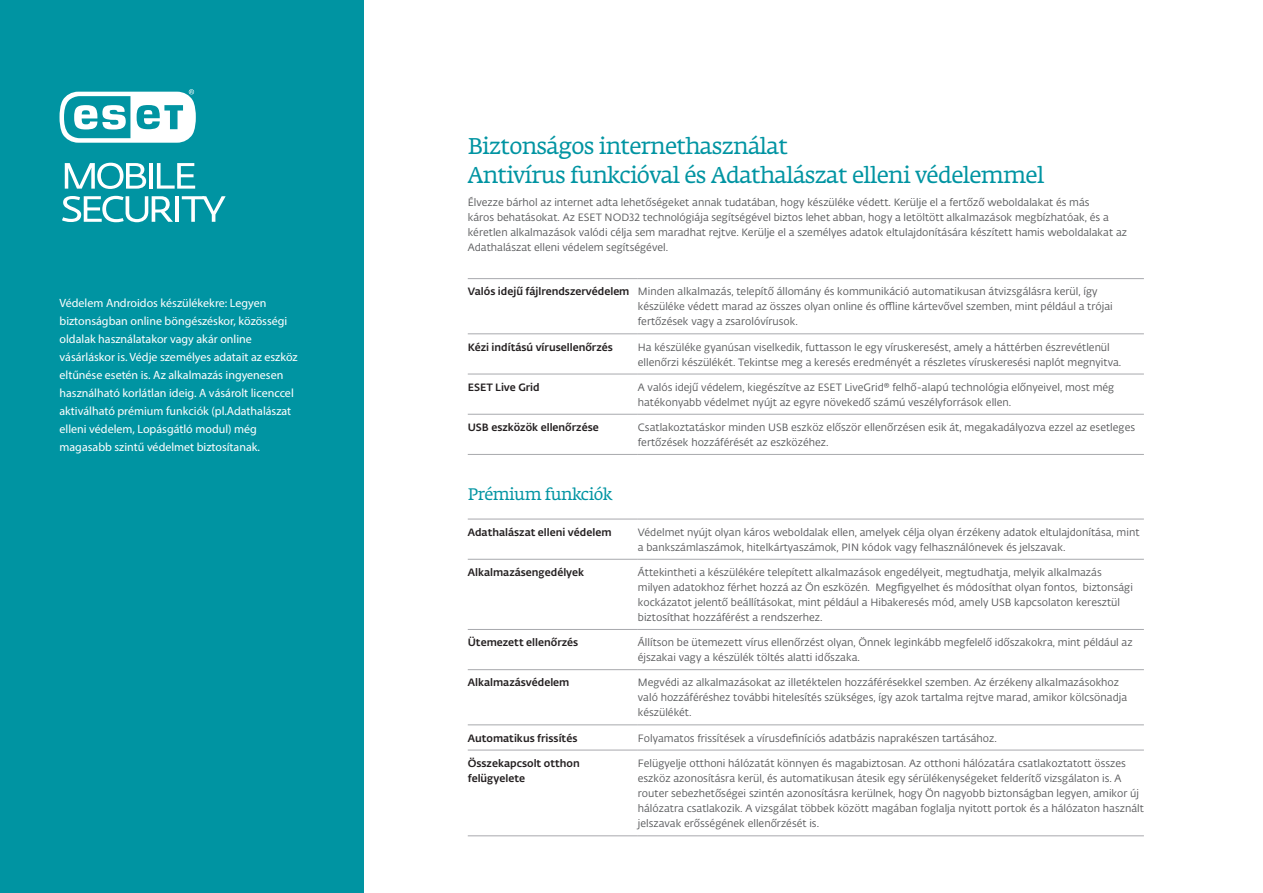
<style>
.page{position:relative;width:1263px;height:893px;background:#fff}
.page>*{position:absolute;margin:0;border:0;box-sizing:border-box;transform-origin:0 0}
.HDL{font:22.5px/28.5px "Fedra Serif A Std";letter-spacing:-.03em;color:#0094a2}
.Sub_HDL{font:16.5px "Fedra Serif A Std";letter-spacing:-.03em;color:#0094a2}
.t1{font:12px/18px "Myriad Pro";color:#fff}
.t2{font:10.5px/15px "Fedra Sans Alt Pro Book LF";color:#57585a}
.t3{font:10.5px/15px "Fedra Sans Alt Pro Med LF";color:#231f20}
</style>
<div class="page">
<div style="left:0;top:0;width:364px;height:893px;background:#0094a2"></div>
<hr style="left:468px;top:278px;width:170px;height:1px;background:#a8a9ad">
<hr style="left:638px;top:278px;width:506px;height:1px;background:#a8a9ad">
<hr style="left:468px;top:334px;width:170px;height:1px;background:#a8a9ad">
<hr style="left:638px;top:334px;width:506px;height:1px;background:#a8a9ad">
<hr style="left:468px;top:374px;width:170px;height:1px;background:#a8a9ad">
<hr style="left:638px;top:374px;width:506px;height:1px;background:#a8a9ad">
<hr style="left:468px;top:414px;width:170px;height:1px;background:#a8a9ad">
<hr style="left:638px;top:414px;width:506px;height:1px;background:#a8a9ad">
<hr style="left:468px;top:454px;width:170px;height:1px;background:#a8a9ad">
<hr style="left:638px;top:454px;width:506px;height:1px;background:#a8a9ad">
<hr style="left:468px;top:519px;width:170px;height:1px;background:#a8a9ad">
<hr style="left:638px;top:519px;width:506px;height:1px;background:#a8a9ad">
<hr style="left:468px;top:559px;width:170px;height:1px;background:#a8a9ad">
<hr style="left:638px;top:559px;width:506px;height:1px;background:#a8a9ad">
<hr style="left:468px;top:725px;width:170px;height:1px;background:#a8a9ad">
<hr style="left:638px;top:725px;width:506px;height:1px;background:#a8a9ad">
<hr style="left:468px;top:629px;width:170px;height:1px;background:#a8a9ad">
<hr style="left:638px;top:629px;width:506px;height:1px;background:#a8a9ad">
<hr style="left:468px;top:669px;width:170px;height:1px;background:#a8a9ad">
<hr style="left:638px;top:669px;width:506px;height:1px;background:#a8a9ad">
<hr style="left:468px;top:750px;width:170px;height:1px;background:#a8a9ad">
<hr style="left:638px;top:750px;width:506px;height:1px;background:#a8a9ad">
<hr style="left:468px;top:835px;width:170px;height:1px;background:#a8a9ad">
<hr style="left:638px;top:835px;width:506px;height:1px;background:#a8a9ad">
<svg style="left:65px;top:163px;width:81px;height:26px"></svg>
<hr style="left:149px;top:163px;width:4px;height:26px;background:#fff">
<svg style="left:157px;top:163px;width:38px;height:26px"></svg>
<svg style="left:62px;top:196px;width:111px;height:26px"></svg>
<hr style="left:176px;top:196px;width:3px;height:26px;background:#fff">
<svg style="left:182px;top:196px;width:44px;height:26px"></svg>
<svg style="left:60px;top:89px;width:136px;height:54px"></svg>
<p class="t1" style="left:60px;top:293px;width:240px">Védelem Androidos készülékekre: Legyen biztonságban online böngészéskor, közösségi oldalak használatakor vagy akár online vásárláskor is. Védje személyes adatait az eszköz eltűnése esetén is. Az alkalmazás ingyenesen használható korlátlan ideig. A vásárolt licenccel aktiválható prémium funkciók (pl.Adathalászat elleni védelem, Lopásgátló modul) még magasabb szintű védelmet biztosítanak.</p>
<p class="HDL" style="left:468px;top:134px;width:578px">Biztonságos internethasználat<br>Antivírus funkcióval és Adathalászat elleni védelemmel</p>
<p class="t2" style="left:468px;top:195px;width:661px">Élvezze bárhol az internet adta lehetőségeket annak tudatában, hogy készüléke védett. Kerülje el a fertőző weboldalakat és más<br>káros behatásokat. Az ESET NOD32 technológiája segítségével biztos lehet abban, hogy a letöltött alkalmazások megbízhatóak, és a kéretlen alkalmazások valódi célja sem maradhat rejtve. Kerülje el a személyes adatok eltulajdonítására készített hamis weboldalakat az Adathalászat elleni védelem segítségével.</p>
<p class="t3" style="left:468px;top:283px;width:163px">Valós idejű fájlrendszervédelem</p>
<p class="t2" style="left:638px;top:284px;width:476px">Minden alkalmazás, telepítő állomány és kommunikáció automatikusan átvizsgálásra kerül, így készüléke védett marad az összes olyan online és offline kártevővel szemben, mint például a trójai fertőzések vagy a zsarolóvírusok.</p>
<p class="t3" style="left:468px;top:339px;width:147px">Kézi indítású vírusellenőrzés</p>
<p class="t2" style="left:638px;top:339px;width:485px">Ha készüléke gyanúsan viselkedik, futtasson le egy víruskeresést, amely a háttérben észrevétlenül ellenőrzi készülékét. Tekintse meg a keresés eredményét a részletes víruskeresési naplót megnyitva.</p>
<p class="t3" style="left:468px;top:379px;width:73px">ESET Live Grid</p>
<p class="t2" style="left:638px;top:379px;width:478px">A valós idejű védelem, kiegészítve az ESET LiveGrid® felhő-alapú technológia előnyeivel, most még hatékonyabb védelmet nyújt az egyre növekedő számú veszélyforrások ellen.</p>
<p class="t3" style="left:468px;top:419px;width:133px">USB eszközök ellenőrzése</p>
<p class="t2" style="left:638px;top:419px;width:499px">Csatlakoztatáskor minden USB eszköz először ellenőrzésen esik át, megakadályozva ezzel az esetleges fertőzések hozzáférését az eszközéhez.</p>
<p class="Sub_HDL" style="left:468px;top:484px;width:146px">Prémium funkciók</p>
<p class="t3" style="left:468px;top:524px;width:145px">Adathalászat elleni védelem</p>
<p class="t2" style="left:638px;top:524px;width:503px">Védelmet nyújt olyan káros weboldalak ellen, amelyek célja olyan érzékeny adatok eltulajdonítása, mint a bankszámlaszámok, hitelkártyaszámok, PIN kódok vagy felhasználónevek és jelszavak.</p>
<p class="t3" style="left:468px;top:564px;width:118px">Alkalmazásengedélyek</p>
<p class="t2" style="left:638px;top:564px;width:497px">Áttekintheti a készülékére telepített alkalmazások engedélyeit, megtudhatja, melyik alkalmazás milyen adatokhoz férhet hozzá az Ön eszközén. Megfigyelhet és módosíthat olyan fontos, biztonsági kockázatot jelentő beállításokat, mint például a Hibakeresés mód, amely USB kapcsolaton keresztül biztosíthat hozzáférést a rendszerhez.</p>
<p class="t3" style="left:468px;top:634px;width:112px">Ütemezett ellenőrzés</p>
<p class="t2" style="left:638px;top:635px;width:496px">Állítson be ütemezett vírus ellenőrzést olyan, Önnek leginkább megfelelő időszakokra, mint például az éjszakai vagy a készülék töltés alatti időszaka.</p>
<p class="t3" style="left:468px;top:674px;width:103px">Alkalmazásvédelem</p>
<p class="t2" style="left:638px;top:675px;width:491px">Megvédi az alkalmazásokat az illetéktelen hozzáférésekkel szemben. Az érzékeny alkalmazásokhoz való hozzáféréshez további hitelesítés szükséges, így azok tartalma rejtve marad, amikor kölcsönadja készülékét.</p>
<p class="t3" style="left:468px;top:730px;width:111px">Automatikus frissítés</p>
<p class="t2" style="left:638px;top:730px;width:360px">Folyamatos frissítések a vírusdefiníciós adatbázis naprakészen tartásához.</p>
<p class="t3" style="left:468px;top:755px;width:113px">Összekapcsolt otthon felügyelete</p>
<p class="t2" style="left:638px;top:755px;width:507px">Felügyelje otthoni hálózatát könnyen és magabiztosan. Az otthoni hálózatára csatlakoztatott összes eszköz azonosításra kerül, és automatikusan átesik egy sérülékenységeket felderítő vizsgálaton is. A router sebezhetőségei szintén azonosításra kerülnek, hogy Ön nagyobb biztonságban legyen, amikor új hálózatra csatlakozik. A vizsgálat többek között magában foglalja nyitott portok és a hálózaton használt jelszavak erősségének ellenőrzését is.</p>
</div>
